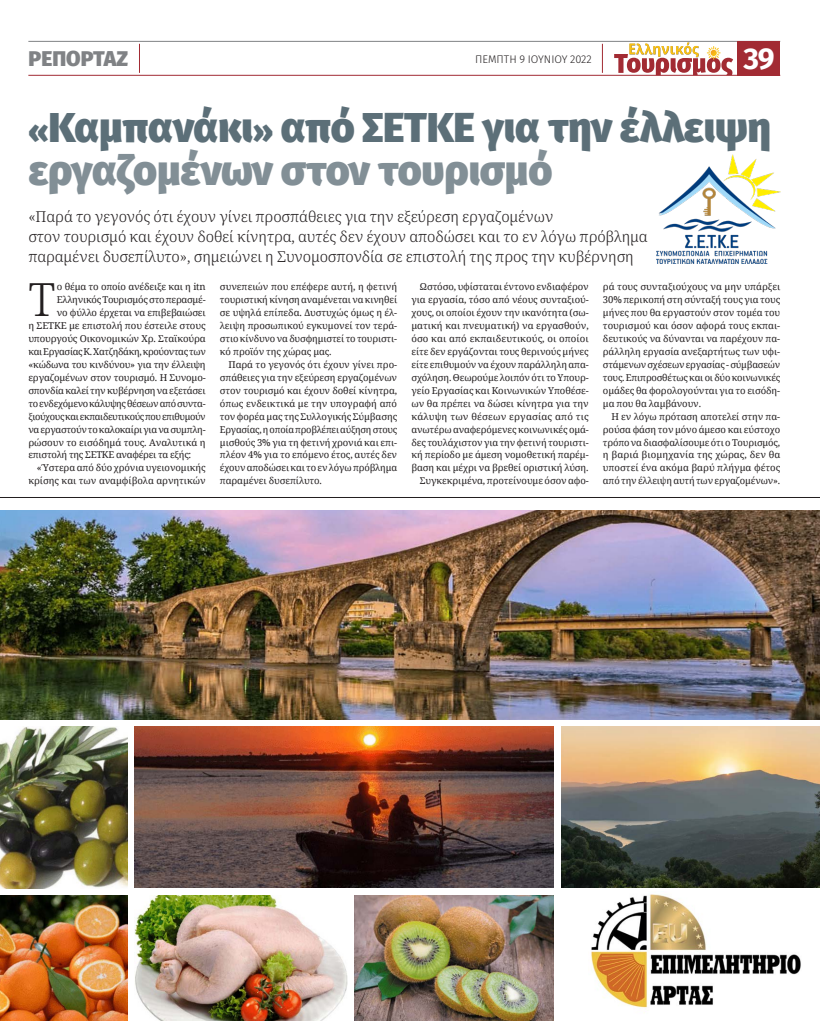
<style>
.page{position:relative;width:820px;height:1021px;background:#fff}
.page>*{position:absolute;margin:0;border:0;box-sizing:border-box;transform-origin:0 0}
._1_KEIMENO_ARXIGRAMM{font:300 45.9px "Noto Serif";color:#231f20}
._1_TITLOS_52{font:800 41.2px/43.3px "Fira Sans";letter-spacing:-.005em;color:#5c6f78}
.t1{font:700 30px "Fira Sans";color:#fff}
.t2{font:900 21px "Fira Sans";letter-spacing:.005em;color:#808285}
._1_YPOTITLOS{font:300 15px/20px "Noto Serif";letter-spacing:-.01em;color:#231f20}
.t3{font:300 11px "Fira Sans";color:#231f20}
._1_KEIMENΟ_VASIKO{font:9.5px/13px "Noto Serif";letter-spacing:-.01em;color:#231f20;text-align:justify}
._1_KEIMENO_ARXIGRAMM-2{font:9.5px "Noto Serif";letter-spacing:-.025em;color:#231f20}
.s1{font-size:30.9px}
.s2{color:#828f96}
</style>
<div class="page">
<hr style="left:28px;top:41px;width:752px;height:1px;background:#808285">
<svg style="left:614px;top:42px;width:118px;height:33px"></svg>
<div style="left:737px;top:41px;width:43px;height:35px;background:#a22b33"></div>
<hr style="left:28px;top:75px;width:752px;height:1px;background:#a22b33">
<svg style="left:139px;top:44px;width:1px;height:29px"></svg>
<svg style="left:602px;top:44px;width:1px;height:29px"></svg>
<img style="left:0;top:510px;width:819px;height:209px">
<img style="left:591px;top:894px;width:209px;height:114px">
<img style="left:561px;top:726px;width:258px;height:161px">
<img style="left:0;top:895px;width:128px;height:125px">
<img style="left:0;top:726px;width:128px;height:162px">
<img style="left:135px;top:726px;width:418px;height:161px">
<img style="left:135px;top:895px;width:212px;height:125px">
<img style="left:354px;top:895px;width:199px;height:125px">
<hr style="left:0;top:497px;width:819px;height:1px;background:#231f20">
<img style="left:656px;top:155px;width:124px;height:109px">
<h3 class="t2" style="left:28px;top:40px;width:101px">ΡΕΠΟΡΤΑΖ</h3>
<p class="t3" style="left:475px;top:52px;width:118px">ΠΕΜΠΤΗ 9 ΙΟΥΝΙΟΥ 2022</p>
<h3 class="t1" style="left:743px;top:33px;width:33px">39</h3>
<p class="_1_TITLOS_52" style="left:28px;top:102px;width:744px"><span class="s1">«</span>Καμπανάκι<span class="s1">»</span> από ΣΕΤΚΕ για την έλλειψη <span class="s2">εργαζομένων στον τουρισμό</span></p>
<p class="_1_YPOTITLOS" style="left:28px;top:207px;width:620px">«Παρά το γεγονός ότι έχουν γίνει προσπάθειες για την εξεύρεση εργαζομένων<br>στον τουρισμό και έχουν δοθεί κίνητρα, αυτές δεν έχουν αποδώσει και το εν λόγω πρόβλημα παραμένει δυσεπίλυτο», σημειώνει η Συνομοσπονδία σε επιστολή της προς την κυβέρνηση</p>
<p class="_1_KEIMENO_ARXIGRAMM" style="left:28px;top:268px;width:29px">Τ</p>
<p class="_1_KEIMENO_ARXIGRAMM-2" style="left:57px;top:279px;width:150px">ο θέμα το οποίο ανέδειξε και η itn</p>
<p class="_1_KEIMENO_ARXIGRAMM-2" style="left:57px;top:292px;width:150px">Ελληνικός Τουρισμός στο περασμέ-</p>
<p class="_1_KEIMENO_ARXIGRAMM-2" style="left:57px;top:305px;width:150px">νο φύλλο έρχεται να επιβεβαιώσει</p>
<p class="_1_KEIMENO_ARXIGRAMM-2" style="left:28px;top:318px;width:179px">η ΣΕΤΚΕ με επιστολή που έστειλε στους</p>
<p class="_1_KEIMENO_ARXIGRAMM-2" style="left:28px;top:331px;width:179px">υπουργούς Οικονομικών Χρ. Σταϊκούρα</p>
<p class="_1_KEIMENO_ARXIGRAMM-2" style="left:28px;top:344px;width:179px">και Εργασίας Κ. Χατζηδάκη, κρούοντας των</p>
<p class="_1_KEIMENO_ARXIGRAMM-2" style="left:28px;top:357px;width:179px">«κώδωνα του κινδύνου» για την έλλειψη</p>
<p class="_1_KEIMENO_ARXIGRAMM-2" style="left:28px;top:370px;width:179px">εργαζομένων στον τουρισμό. Η Συνομο-</p>
<p class="_1_KEIMENO_ARXIGRAMM-2" style="left:28px;top:383px;width:179px">σπονδία καλεί την κυβέρνηση να εξετάσει</p>
<p class="_1_KEIMENO_ARXIGRAMM-2" style="left:28px;top:396px;width:179px">το ενδεχόμενο κάλυψης θέσεων από συντα-</p>
<p class="_1_KEIMENO_ARXIGRAMM-2" style="left:28px;top:409px;width:179px">ξιούχους και εκπαιδευτικούς που επιθυμούν</p>
<p class="_1_KEIMENO_ARXIGRAMM-2" style="left:28px;top:422px;width:179px">να εργαστούν το καλοκαίρι για να συμπλη-</p>
<p class="_1_KEIMENO_ARXIGRAMM-2" style="left:28px;top:435px;width:179px">ρώσουν το εισόδημά τους. Αναλυτικά η</p>
<p class="_1_KEIMENO_ARXIGRAMM-2" style="left:28px;top:448px;width:164px">επιστολή της ΣΕΤΚΕ αναφέρει τα εξής:</p>
<p class="_1_KEIMENΟ_VASIKO" style="left:28px;top:461px;width:179px;text-align:right">«Ύστερα από δύο χρόνια υγειονομικής κρίσης και των αναμφίβολα αρνητικών</p>
<p class="_1_KEIMENΟ_VASIKO" style="left:220px;top:279px;width:179px">συνεπειών που επέφερε αυτή, η φετινή τουριστική κίνηση αναμένεται να κινηθεί σε υψηλά επίπεδα. Δυστυχώς όμως η έλ&shy;λειψη προσωπικού εγκυμονεί τον τερά&shy;στιο κίνδυνο να δυσφημιστεί το τουριστι&shy;κό προϊόν της χώρας μας.</p>
<p class="_1_KEIMENΟ_VASIKO" style="left:220px;top:357px;width:179px;text-indent:9px">Παρά το γεγονός ότι έχουν γίνει προ&shy;σπάθειες για την εξεύρεση εργαζομένων στον τουρισμό και έχουν δοθεί κίνητρα, όπως ενδεικτικά με την υπογραφή από τον φορέα μας της Συλλογικής Σύμβασης Εργασίας, η οποία προβλέπει αύξηση στους μισθούς 3% για τη φετινή χρονιά και επι&shy;πλέον 4% για το επόμενο έτος, αυτές δεν έχουν αποδώσει και το εν λόγω πρόβλημα παραμένει δυσεπίλυτο.</p>
<p class="_1_KEIMENΟ_VASIKO" style="left:411px;top:279px;width:179px;text-indent:9px">Ωστόσο, υφίσταται έντονο ενδιαφέρον για εργασία, τόσο από νέους συνταξιού&shy;χους, οι οποίοι έχουν την ικανότητα (σω&shy;ματική και πνευματική) να εργασθούν, όσο και από εκπαιδευτικούς, οι οποίοι είτε δεν εργάζονται τους θερινούς μήνες είτε επιθυμούν να έχουν παράλληλη απα&shy;σχόληση. Θεωρούμε λοιπόν ότι το Υπουρ&shy;γείο Εργασίας και Κοινωνικών Υποθέσε&shy;ων θα πρέπει να δώσει κίνητρα για την κάλυψη των θέσεων εργασίας από τις ανωτέρω αναφερόμενες κοινωνικές ομά&shy;δες τουλάχιστον για την φετινή τουριστι&shy;κή περίοδο με άμεση νομοθετική παρέμ&shy;βαση και μέχρι να βρεθεί οριστική λύση.</p>
<p class="_1_KEIMENΟ_VASIKO" style="left:420px;top:474px;width:170px">Συγκεκριμένα, προτείνουμε όσον αφο-</p>
<p class="_1_KEIMENΟ_VASIKO" style="left:602px;top:279px;width:179px">ρά τους συνταξιούχους να μην υπάρξει 30% περικοπή στη σύνταξή τους για τους μήνες που θα εργαστούν στον τομέα του τουρισμού και όσον αφορά τους εκπαι&shy;δευτικούς να δύνανται να παρέχουν πα&shy;ράλληλη εργασία ανεξαρτήτως των υφι&shy;στάμενων σχέσεων εργασίας - σύμβασεών τους. Επιπροσθέτως και οι δύο κοινωνικές ομάδες θα φορολογούνται για το εισόδη&shy;μα που θα λαμβάνουν.</p>
<p class="_1_KEIMENΟ_VASIKO" style="left:602px;top:409px;width:179px;text-indent:9px">Η εν λόγω πρόταση αποτελεί στην πα&shy;ρούσα φάση τον μόνο άμεσο και εύστοχο τρόπο να διασφαλίσουμε ότι ο Τουρισμός, η βαριά βιομηχανία της χώρας, δεν θα υποστεί ένα ακόμα βαρύ πλήγμα φέτος από την έλλειψη αυτή των εργαζομένων».</p>
</div>
